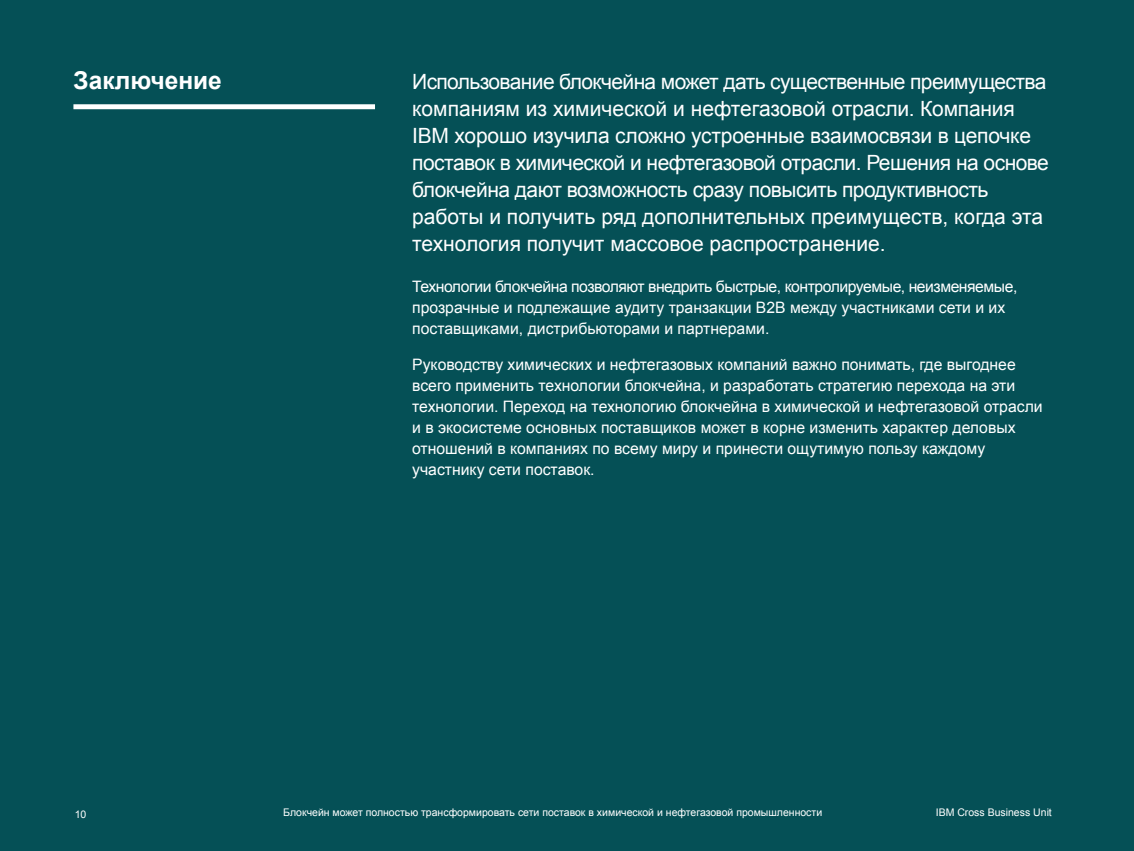
<style>
.page{position:relative;width:1134px;height:851px;background:#fff}
.page>*{position:absolute;margin:0;border:0;box-sizing:border-box;transform-origin:0 0}
.Subhead{font:700 24.5px "Arial";color:#fff}
.Introwhite{font:21px/27.1px "Arial";letter-spacing:-.02em;color:#fff}
.Bodywhite{font:15.75px/21px "Arial";color:#fff}
.Master{font:10.5px "Arial";color:#fff}
</style>
<div class="page">
<div style="left:0;top:0;width:1134px;height:850px;background:#055056"></div>
<div style="left:73px;top:104px;width:302px;height:5px;background:#fff"></div>
<p class="Subhead" style="left:73px;top:64px;width:150px">Заключение</p>
<p class="Introwhite" style="left:412px;top:67px;width:638px">Использование блокчейна может дать существенные преимущества компаниям из химической и нефтегазовой отрасли. Компания IBM хорошо изучила сложно устроенные взаимосвязи в цепочке поставок в химической и нефтегазовой отрасли. Решения на основе блокчейна дают возможность сразу повысить продуктивность работы и получить ряд дополнительных преимуществ, когда эта технология получит массовое распространение.</p>
<p class="Bodywhite" style="left:412px;top:276px;width:607px">Технологии блокчейна позволяют внедрить быстрые, контролируемые, неизменяемые, прозрачные и подлежащие аудиту транзакции B2B между участниками сети и их поставщиками, дистрибьюторами и партнерами.</p>
<p class="Bodywhite" style="left:412px;top:354px;width:632px">Руководству химических и нефтегазовых компаний важно понимать, где выгоднее всего применить технологии блокчейна, и разработать стратегию перехода на эти технологии. Переход на технологию блокчейна в химической и нефтегазовой отрасли и в экосистеме основных поставщиков может в корне изменить характер деловых отношений в компаниях по всему миру и принести ощутимую пользу каждому участнику сети поставок.</p>
<p class="Master" style="left:75px;top:806px;width:13px">10</p>
<p class="Master" style="left:283px;top:804px;width:541px">Блокчейн может полностью трансформировать сети поставок в химической и нефтегазовой промышленности</p>
<p class="Master" style="left:936px;top:804px;width:118px">IBM Cross Business Unit</p>
</div>
